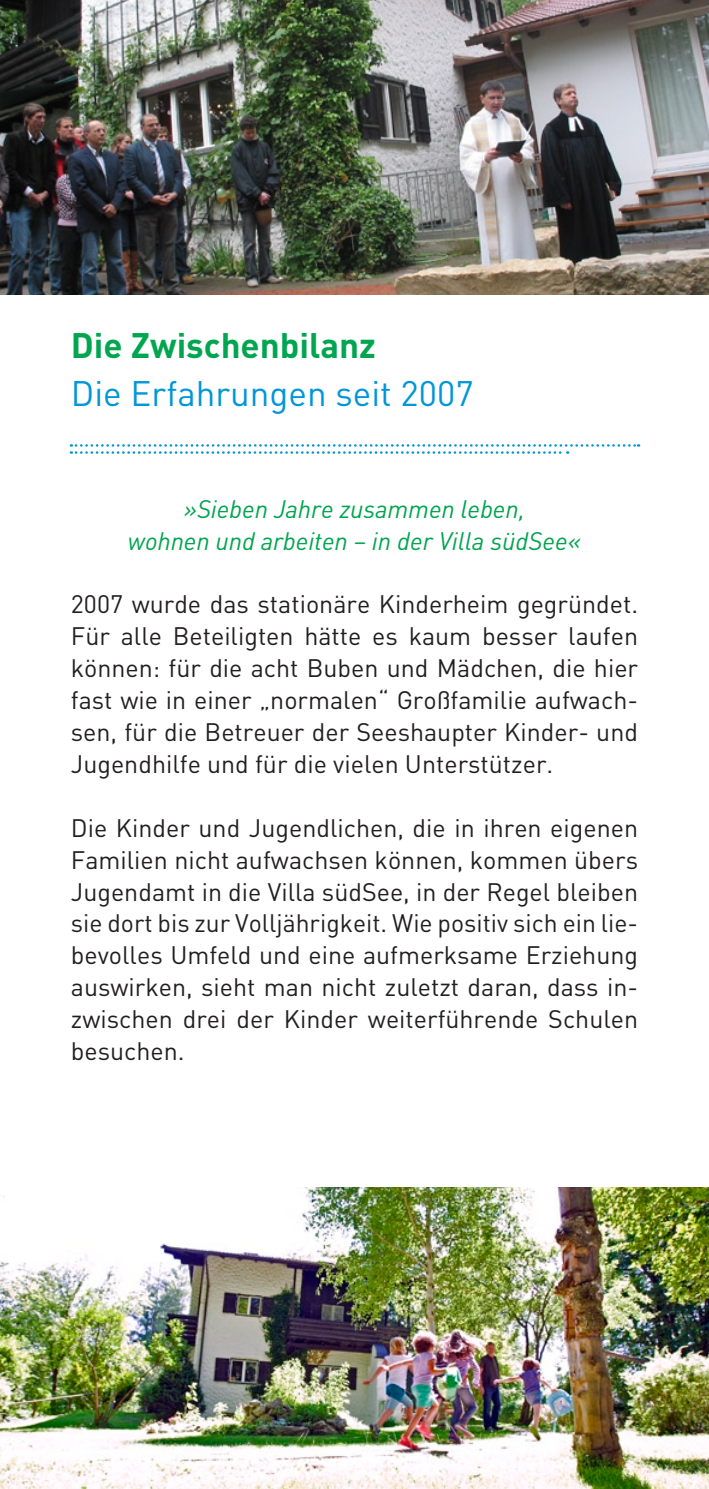
<style>
.page{position:relative;width:709px;height:1489px;background:#fff}
.page>*{position:absolute;margin:0;border:0;box-sizing:border-box;transform-origin:0 0}
.t1{font:35px "DIN";color:#0196d7}
.t2{font:700 35px "DIN";color:#00a54f}
.t3{font:25px/32px "DIN";color:#231f20;text-align:justify}
.t4{font:italic 25px/32px "DIN";letter-spacing:-.005em;color:#00a54f;text-align:center}
</style>
<div class="page">
<svg style="left:71px;top:444px;width:568px;height:10px"></svg>
<img style="left:0;top:0;width:709px;height:294px">
<img style="left:0;top:1187px;width:709px;height:301px">
<h1 class="t2" style="left:71px;top:322px;width:306px">Die Zwischenbilanz</h1>
<h1 class="t1" style="left:71px;top:373px;width:404px">Die Erfahrungen seit 2007</h1>
<p class="t4" style="left:128px;top:492px;width:454px">»Sieben Jahre zusammen leben,<br>wohnen und arbeiten – in der Villa südSee«</p>
<p class="t3" style="left:71px;top:588px;width:568px">2007 wurde das stationäre Kinderheim gegründet.<br>Für alle Beteiligten hätte es kaum besser laufen können: für die acht Buben und Mädchen, die hier fast wie in einer „normalen“ Großfamilie aufwach&shy;sen, für die Betreuer der Seeshaupter Kinder- und Jugendhilfe und für die vielen Unterstützer.</p>
<p class="t3" style="left:71px;top:812px;width:569px">Die Kinder und Jugendlichen, die in ihren eigenen Familien nicht aufwachsen können, kommen übers Jugendamt in die Villa südSee, in der Regel bleiben sie dort bis zur Volljährigkeit. Wie positiv sich ein lie&shy;bevolles Umfeld und eine aufmerksame Erziehung auswirken, sieht man nicht zuletzt daran, dass in&shy;zwischen drei der Kinder weiterführende Schulen besuchen.</p>
</div>
